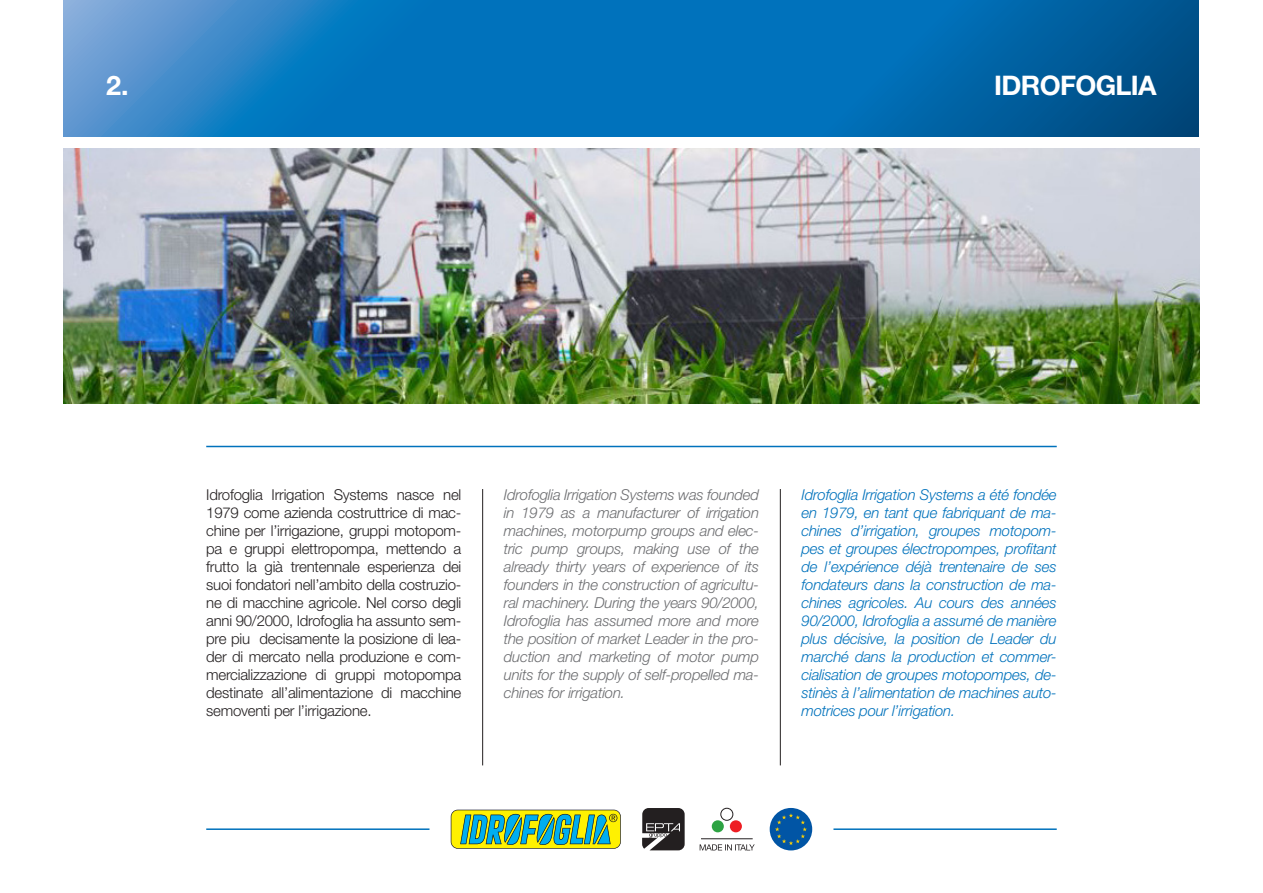
<style>
.page{position:relative;width:1263px;height:893px;background:#fff}
.page>*{position:absolute;margin:0;border:0;box-sizing:border-box;transform-origin:0 0}
.t1{font:700 27px "Helvetica Neue LT Std";letter-spacing:-.025em;color:#fff}
.t2{font:300 15px/18px "Helvetica Neue LT Std";letter-spacing:-.015em;color:#231f20;text-align:justify}
.t3{font:italic 300 15px/18px "Helvetica Neue LT Std";letter-spacing:-.015em;color:#0072bc;text-align:justify}
.t4{font:italic 300 15px/18px "Helvetica Neue LT Std";letter-spacing:-.015em;color:#6c6d70;text-align:justify}
</style>
<div class="page">
<img style="left:64px;top:149px;width:1135px;height:255px">
<hr style="left:206px;top:446px;width:851px;height:1px;background:#0072bc">
<hr style="left:206px;top:828px;width:223px;height:2px;background:#0072bc">
<hr style="left:833px;top:828px;width:224px;height:2px;background:#0072bc">
<svg style="left:700px;top:844px;width:55px;height:6px"></svg>
<div style="left:712px;top:820px;width:12px;height:12px;background:#2da343;border-radius:50%"></div>
<div style="left:720px;top:808px;width:13px;height:13px;border:1px solid #231f20;border-radius:50%"></div>
<div style="left:730px;top:820px;width:12px;height:12px;background:#ee1d23;border-radius:50%"></div>
<hr style="left:701px;top:838px;width:52px;height:1px;background:#231f20">
<svg style="left:642px;top:808px;width:43px;height:42px;background:#4a4747"></svg>
<div style="left:770px;top:808px;width:42px;height:42px;background:#0155a5;border-radius:50%"></div>
<svg style="left:775px;top:813px;width:32px;height:32px"></svg>
<svg style="left:451px;top:810px;width:170px;height:39px;background:#81b95e"></svg>
<svg style="left:64px;top:0;width:1134px;height:136px;background:#0e72b6"></svg>
<hr style="left:482px;top:489px;width:1px;height:276px;background:#231f20">
<hr style="left:780px;top:489px;width:1px;height:276px;background:#231f20">
<p class="t1" style="left:106px;top:68px;width:24px">2.</p>
<p class="t1" style="left:994px;top:68px;width:164px">IDROFOGLIA</p>
<p class="t2" style="left:206px;top:485px;width:257px">Idrofoglia Irrigation Systems nasce nel 1979 come azienda costruttrice di mac&shy;chine per l’irrigazione, gruppi motopom&shy;pa e gruppi elettropompa, mettendo a frutto la già trentennale esperienza dei suoi fondatori nell’ambito della costruzio&shy;ne di macchine agricole. Nel corso degli anni 90/2000, Idrofoglia ha assunto sem&shy;pre piu decisamente la posizione di lea&shy;der di mercato nella produzione e com&shy;mercializzazione di gruppi motopompa destinate all’alimentazione di macchine semoventi per l’irrigazione.</p>
<p class="t4" style="left:504px;top:485px;width:257px">Idrofoglia Irrigation Systems was founded in 1979 as a manufacturer of irrigation machines, motorpump groups and elec&shy;tric pump groups, making use of the already thirty years of experience of its founders in the construction of agricultu&shy;ral machinery. During the years 90/2000, Idrofoglia has assumed more and more the position of market Leader in the pro&shy;duction and marketing of motor pump units for the supply of self-propelled ma&shy;chines for irrigation.</p>
<p class="t3" style="left:801px;top:485px;width:257px">Idrofoglia Irrigation Systems a été fondée en 1979, en tant que fabriquant de ma&shy;chines d’irrigation, groupes motopom&shy;pes et groupes électropompes, profitant de l’expérience déjà trentenaire de ses fondateurs dans la construction de ma&shy;chines agricoles. Au cours des années 90/2000, Idrofoglia a assumé de manière plus décisive, la position de Leader du marché dans la production et commer&shy;cialisation de groupes motopompes, de&shy;stinès à l’alimentation de machines auto&shy;motrices pour l’irrigation.</p>
</div>
